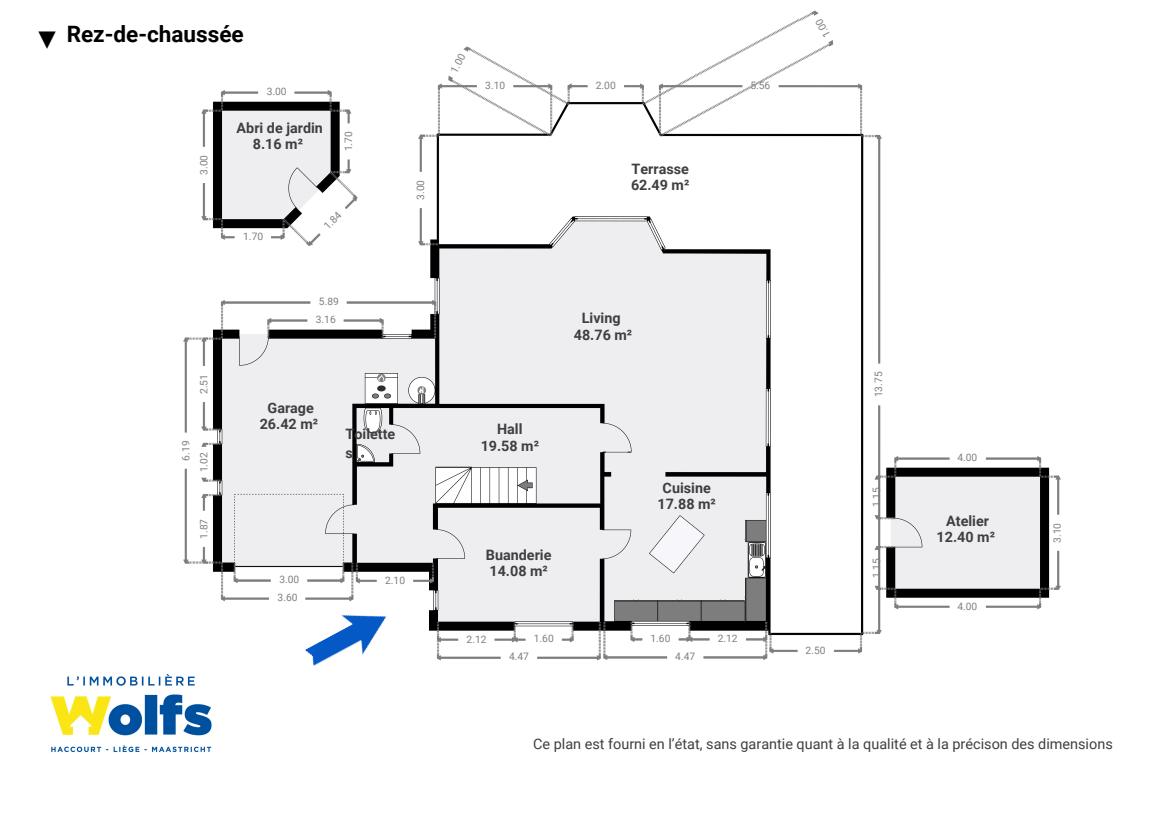
<style>
.page{position:relative;width:1152px;height:814px;background:#fff}
.page>*{position:absolute;margin:0;border:0;box-sizing:border-box;transform-origin:0 0}
.t1{font:700 22.58px "Roboto";color:#000}
.t2{font:22.58px "DejaVu Sans";color:#000}
.t3{font:14.48px "Roboto";color:#3f3f3f}
.t4{font:700 14.33px/16.4px "Roboto";color:#3f3f3f;text-align:center}
.t5{font:10.27px "Roboto";color:#7f7f7f}
</style>
<div class="page">
<img style="left:183px;top:10px;width:878px;height:651px">
<img style="left:50px;top:616px;width:178px;height:136px">
<img style="left:275px;top:587px;width:129px;height:79px">
<p class="t2" style="left:39px;top:25px;width:19px">▼</p>
<p class="t1" style="left:67px;top:21px;width:179px">Rez-de-chaussée</p>
<p class="t5" style="left:267px;top:86px;width:21px">3.00</p>
<p class="t5" style="left:198px;top:175px;width:21px;rotate:-90deg">3.00</p>
<p class="t4" style="left:237px;top:120px;width:88px">Abri de jardin<br>8.16 m²</p>
<h2 class="t5" style="left:343px;top:151px;width:21px;rotate:-90deg">1.70</h2>
<h2 class="t5" style="left:243px;top:230px;width:21px">1.70</h2>
<p class="t5" style="left:321px;top:223px;width:21px;rotate:-45deg">1.84</p>
<p class="t5" style="left:448px;top:69px;width:21px;rotate:-61deg">1.00</p>
<p class="t5" style="left:485px;top:79px;width:21px">3.10</p>
<p class="t5" style="left:415px;top:200px;width:21px;rotate:-90deg">3.00</p>
<p class="t5" style="left:596px;top:79px;width:21px">2.00</p>
<p class="t4" style="left:631px;top:161px;width:60px;text-align:left">Terrasse<br>62.49 m²</p>
<p class="t5" style="left:750px;top:79px;width:21px">5.56</p>
<p class="t5" style="left:198px;top:394px;width:21px;rotate:-90deg">2.51</p>
<h2 class="t5" style="left:180px;top:461px;width:21px;rotate:-90deg">6.19</h2>
<p class="t5" style="left:198px;top:472px;width:21px;rotate:-90deg">1.02</p>
<h2 class="t5" style="left:198px;top:539px;width:21px;rotate:-90deg">1.87</h2>
<p class="t5" style="left:319px;top:295px;width:21px">5.89</p>
<p class="t5" style="left:316px;top:313px;width:21px">3.16</p>
<p class="t4" style="left:574px;top:310px;width:60px">Living<br>48.76 m²</p>
<p class="t4" style="left:260px;top:400px;width:60px">Garage<br>26.42 m²</p>
<p class="t4" style="left:346px;top:424px;width:51px;line-height:19.6px;text-align:left">Toilette s</p>
<p class="t4" style="left:481px;top:421px;width:60px">Hall<br>19.58 m²</p>
<p class="t5" style="left:279px;top:574px;width:21px">3.00</p>
<p class="t5" style="left:278px;top:592px;width:21px">3.60</p>
<p class="t5" style="left:385px;top:574px;width:21px">2.10</p>
<h2 class="t4" style="left:486px;top:547px;width:67px;text-align:left">Buanderie<br>14.08 m²</h2>
<p class="t5" style="left:467px;top:633px;width:21px">2.12</p>
<h2 class="t5" style="left:534px;top:633px;width:21px">1.60</h2>
<p class="t5" style="left:509px;top:651px;width:21px">4.47</p>
<h1 class="t4" style="left:658px;top:480px;width:60px">Cuisine<br>17.88 m²</h1>
<p class="t5" style="left:651px;top:632px;width:21px">1.60</p>
<h2 class="t5" style="left:675px;top:650px;width:21px">4.47</h2>
<p class="t5" style="left:718px;top:633px;width:21px">2.12</p>
<p class="t5" style="left:822px;top:40px;width:21px;rotate:-118deg">10. 0</p>
<p class="t5" style="left:806px;top:644px;width:21px">2.50</p>
<h2 class="t5" style="left:873px;top:397px;width:27px;rotate:-90deg">13.75</h2>
<p class="t5" style="left:871px;top:507px;width:21px;rotate:-90deg">1.15</p>
<p class="t5" style="left:871px;top:578px;width:21px;rotate:-90deg">1.15</p>
<h2 class="t5" style="left:957px;top:452px;width:21px">4.00</h2>
<p class="t4" style="left:937px;top:513px;width:60px">Atelier<br>12.40 m²</p>
<p class="t5" style="left:957px;top:600px;width:21px">4.00</p>
<p class="t5" style="left:1051px;top:543px;width:21px;rotate:-90deg">3.10</p>
<p class="t3" style="left:533px;top:736px;width:581px">Ce plan est fourni en l’état, sans garantie quant à la qualité et à la précison des dimensions</p>
</div>
